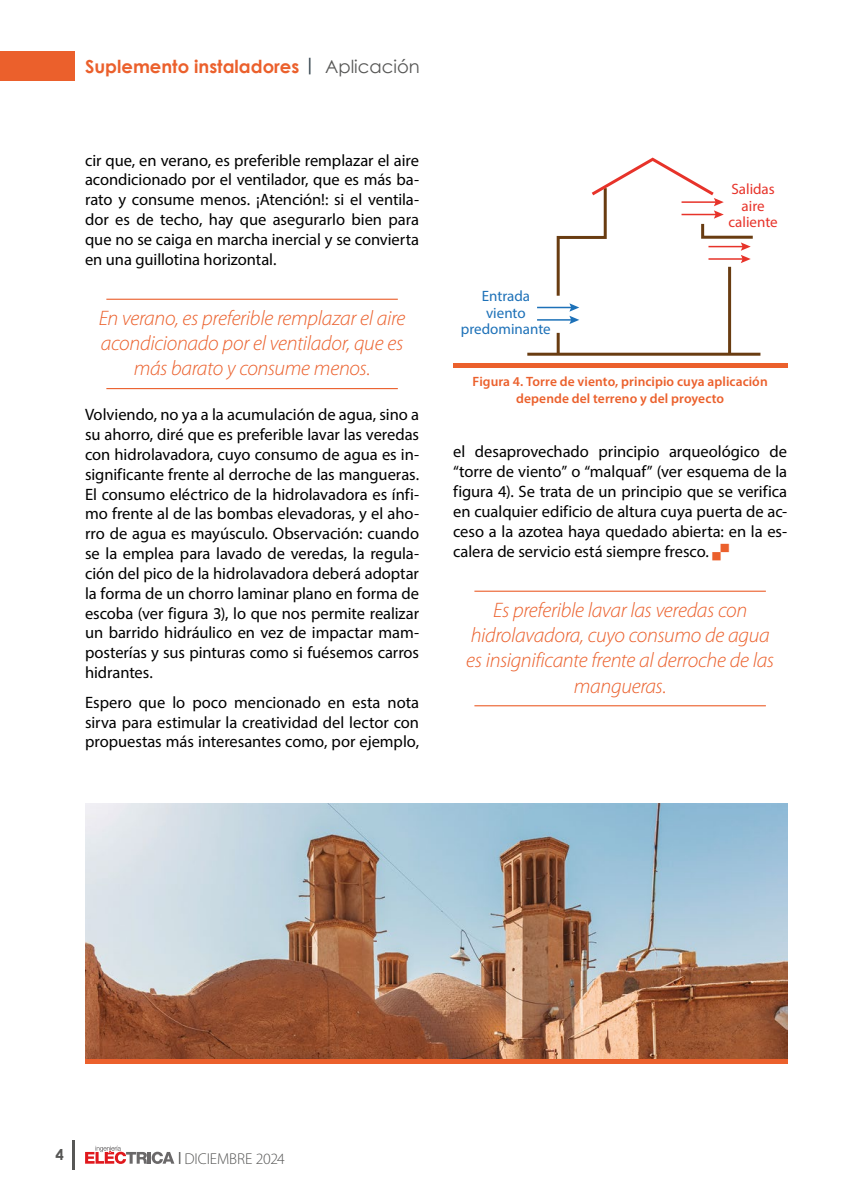
<style>
.page{position:relative;width:851px;height:1191px;background:#fff}
.page>*{position:absolute;margin:0;border:0;box-sizing:border-box;transform-origin:0 0}
.t1{font:italic 300 21px/25.2px "Myriad Pro";letter-spacing:-.015em;color:#eb602c;text-align:center}
.t2{font:700 18px "Century Gothic";color:#eb602c}
.t3{font:18px "Century Gothic";color:#575756}
.t4{font:16.5px/19.8px "Myriad Pro";letter-spacing:-.005em;color:#000;text-align:justify}
.t5{font:300 15.75px "Myriad Pro";letter-spacing:-.005em;color:#575756}
.t6{font:15px/16.5px "Myriad Pro";color:#1d71b8;text-align:center}
.t7{font:15px/16.5px "Myriad Pro";color:#e7332a;text-align:center}
.t8{font:700 15px "Century Gothic";color:#575756}
.t9{font:600 13.5px/16.2px "Myriad Pro";letter-spacing:.005em;color:#eb602c;text-align:center}
.s1{color:#36454f}
</style>
<div class="page">
<hr style="left:72px;top:1140px;width:2px;height:29px;background:#575756">
<svg style="left:85px;top:1145px;width:89px;height:19px"></svg>
<div style="left:0;top:51px;width:74px;height:30px;background:#eb602c"></div>
<hr style="left:106px;top:299px;width:292px;height:1px;background:#eb602c">
<hr style="left:106px;top:388px;width:292px;height:1px;background:#eb602c">
<hr style="left:728px;top:267px;width:3px;height:87px;background:#693c11">
<hr style="left:556px;top:333px;width:3px;height:21px;background:#693c11">
<hr style="left:527px;top:353px;width:233px;height:3px;background:#693c11">
<hr style="left:537px;top:307px;width:35px;height:1px;background:#1d71b8">
<hr style="left:537px;top:319px;width:35px;height:2px;background:#1d71b8">
<svg style="left:555px;top:157px;width:198px;height:167px"></svg>
<div style="left:453px;top:363px;width:334px;height:5px;background:#eb602c"></div>
<hr style="left:474px;top:590px;width:291px;height:2px;background:#eb602c">
<hr style="left:474px;top:705px;width:291px;height:1px;background:#eb602c">
<img style="left:85px;top:804px;width:702px;height:255px">
<hr style="left:85px;top:1059px;width:702px;height:4px;background:#eb602c">
<p class="t2" style="left:85px;top:52px;width:232px">Suplemento instaladores <span class="s1">|</span></p>
<p class="t3" style="left:325px;top:54px;width:96px">Aplicación</p>
<p class="t4" style="left:85px;top:150px;width:335px">cir que, en verano, es preferible remplazar el aire acondicionado por el ventilador, que es más ba&shy;rato y consume menos. ¡Atención!: si el ventila&shy;dor es de techo, hay que asegurarlo bien para que no se caiga en marcha inercial y se convierta en una guillotina horizontal.</p>
<p class="t1" style="left:99px;top:306px;width:308px">En verano, es preferible remplazar el aire acondicionado por el ventilador, que es más barato y consume menos.</p>
<p class="t4" style="left:85px;top:405px;width:335px">Volviendo, no ya a la acumulación de agua, sino a su ahorro, diré que es preferible lavar las veredas con hidrolavadora, cuyo consumo de agua es in&shy;significante frente al derroche de las mangueras.<br>El consumo eléctrico de la hidrolavadora es ínfi&shy;mo frente al de las bombas elevadoras, y el aho&shy;rro de agua es mayúsculo. Observación: cuando se la emplea para lavado de veredas, la regula&shy;ción del pico de la hidrolavadora deberá adoptar la forma de un chorro laminar plano en forma de escoba (ver figura 3), lo que nos permite realizar un barrido hidráulico en vez de impactar mam&shy;posterías y sus pinturas como si fuésemos carros hidrantes.</p>
<p class="t4" style="left:85px;top:692px;width:335px">Espero que lo poco mencionado en esta nota sirva para estimular la creatividad del lector con propuestas más interesantes como, por ejemplo,</p>
<p class="t6" style="left:461px;top:288px;width:91px">Entrada viento predominante</p>
<p class="t7" style="left:728px;top:180px;width:51px">Salidas aire caliente</p>
<p class="t9" style="left:472px;top:373px;width:296px">Figura 4. Torre de viento, principio cuya aplicación depende del terreno y del proyecto</p>
<p class="t4" style="left:453px;top:442px;width:335px">el desaprovechado principio arqueológico de “torre de viento” o “malquaf” (ver esquema de la figura 4). Se trata de un principio que se verifica en cualquier edificio de altura cuya puerta de ac&shy;ceso a la azotea haya quedado abierta: en la es&shy;calera de servicio está siempre fresco.</p>
<p class="t1" style="left:466px;top:598px;width:309px">Es preferible lavar las veredas con hidrolavadora, cuyo consumo de agua es insignificante frente al derroche de las mangueras.</p>
<p class="t8" style="left:55px;top:1143px;width:10px">4</p>
<p class="t5" style="left:178px;top:1149px;width:108px"><sup>|</sup> DICIEMBRE 2024</p>
</div>
